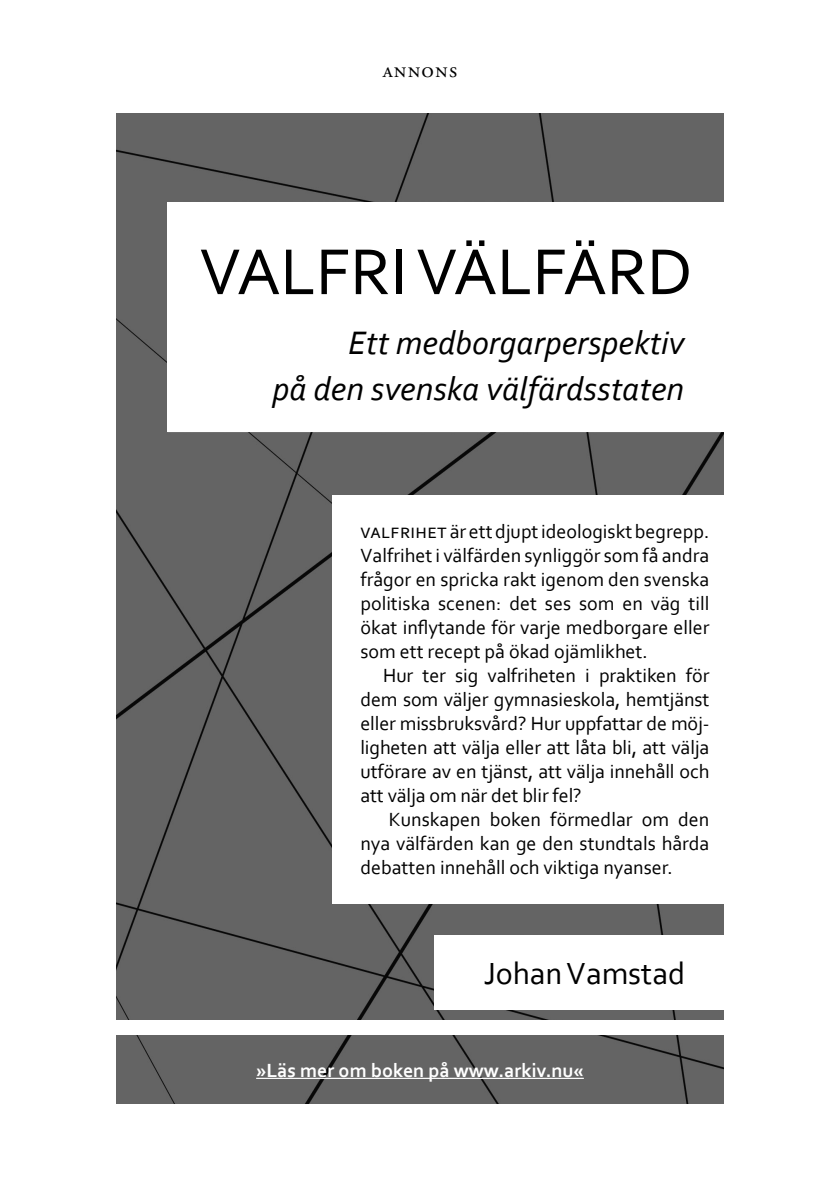
<style>
.page{position:relative;width:840px;height:1191px;background:#fff}
.page>*{position:absolute;margin:0;border:0;box-sizing:border-box;transform-origin:0 0}
.t1{font:68px "Corbel";color:#000}
.t2{font:italic 34px/46px "Corbel";color:#000;text-align:right}
.t3{font:32px "Corbel";color:#000}
.t4{font:22px "Adobe Garamond Pro";letter-spacing:.05em;color:#000}
.t5{font:20px/24px "Corbel";color:#000;text-align:justify}
.t6{font:700 20px "Corbel";color:#fff}
</style>
<div class="page">
<div style="left:116px;top:113px;width:607px;height:990px;background:#646464"></div>
<hr style="left:256px;top:1077px;width:327px;height:2px;background:#fff">
<div style="left:102px;top:1020px;width:635px;height:15px;background:#fff"></div>
<div style="left:167px;top:202px;width:570px;height:230px;background:#fff"></div>
<div style="left:433px;top:935px;width:304px;height:74px;background:#fff"></div>
<div style="left:332px;top:495px;width:405px;height:408px;background:#fff"></div>
<p class="t4" style="left:382px;top:56px;width:76px">annons</p>
<h1 class="t1" style="left:199px;top:229px;width:494px">VALFRI VÄLFÄRD</h1>
<h2 class="t2" style="left:272px;top:319px;width:413px">Ett medborgarperspektiv<br>på den svenska välfärdsstaten</h2>
<p class="t5" style="left:360px;top:519px;width:350px">valfrihet är ett djupt ideologiskt begrepp.<br>Valfrihet i välfärden synliggör som få andra frågor en spricka rakt igenom den svenska politiska scenen: det ses som en väg till ökat inflytande för varje medborgare eller som ett recept på ökad ojämlikhet.</p>
<p class="t5" style="left:360px;top:663px;width:350px;text-indent:23px">Hur ter sig valfriheten i praktiken för dem som väljer gymnasieskola, hemtjänst eller missbruksvård? Hur uppfattar de möj&shy;ligheten att välja eller att låta bli, att välja utförare av en tjänst, att välja innehåll och att välja om när det blir fel?</p>
<p class="t5" style="left:360px;top:807px;width:350px;text-indent:28px">Kunskapen boken förmedlar om den nya välfärden kan ge den stundtals hårda debatten innehåll och viktiga nyanser.</p>
<h3 class="t3" style="left:483px;top:954px;width:203px">Johan Vamstad</h3>
<p class="t6" style="left:256px;top:1057px;width:329px">»Läs mer om boken på www.arkiv.nu«</p>
</div>
